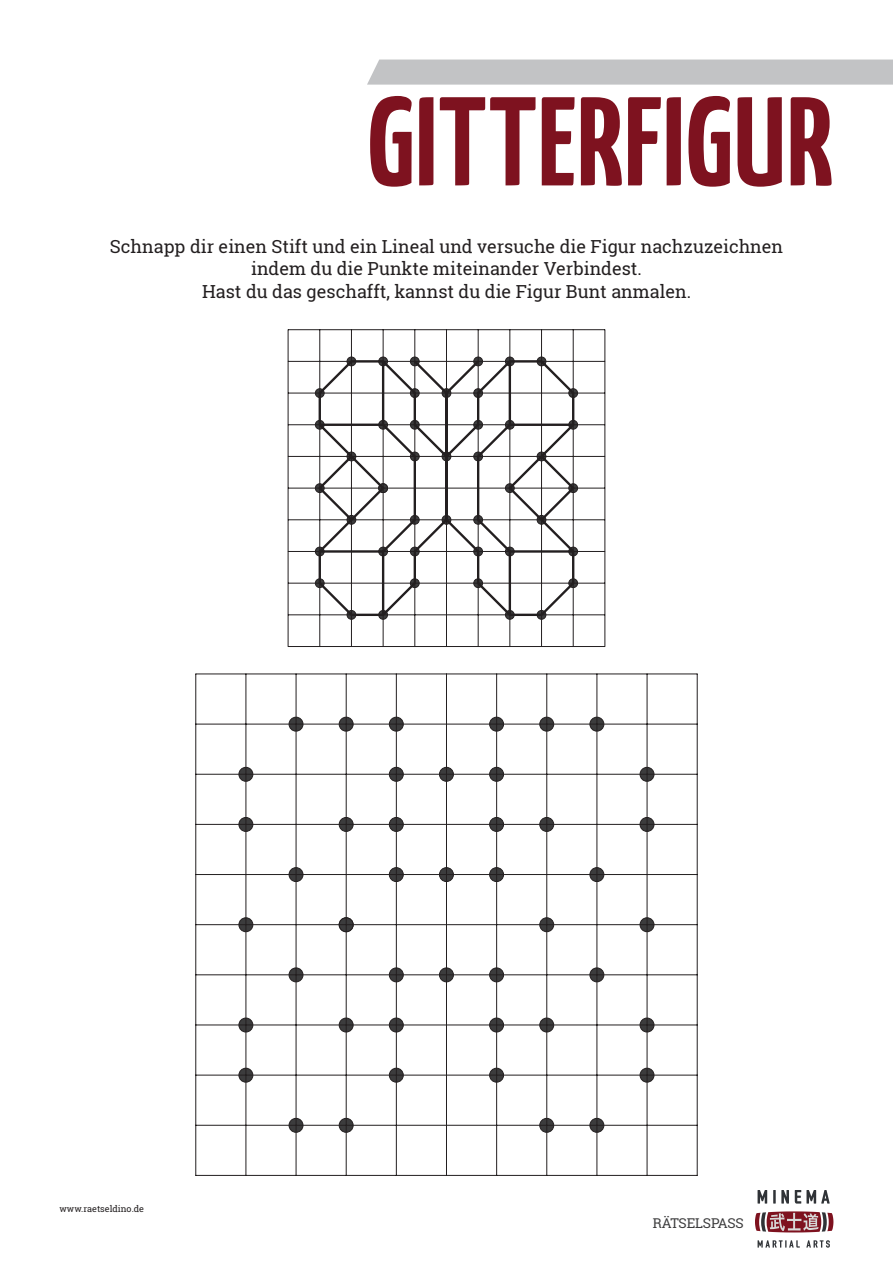
<style>
.page{position:relative;width:893px;height:1263px;background:#fff}
.page>*{position:absolute;margin:0;border:0;box-sizing:border-box;transform-origin:0 0}
.t1{font:700 126px "Yanone Kaffeesatz";letter-spacing:.01em;color:#7e121f}
.t2{font:18px/22.5px "Roboto Slab";color:#231f20;text-align:center}
.t3{font:13.5px "Roboto Slab";letter-spacing:-.01em;color:#3c3c3d}
.t4{font:9px "Roboto Slab";color:#231f20}
</style>
<div class="page">
<svg style="left:755px;top:1190px;width:78px;height:58px"></svg>
<div style="left:367px;top:60px;width:526px;height:25px;background:#c2c3c5"></div>
<svg style="left:288px;top:330px;width:317px;height:317px"></svg>
<svg style="left:316px;top:358px;width:261px;height:259px"></svg>
<svg style="left:196px;top:673px;width:501px;height:503px"></svg>
<p class="t1" style="left:368px;top:52px;width:467px">GITTERFIGUR</p>
<p class="t2" style="left:110px;top:235px;width:675px">Schnapp dir einen Stift und ein Lineal und versuche die Figur nachzuzeichnen indem du die Punkte miteinander Verbindest.</p>
<p class="t2" style="left:202px;top:280px;width:490px">Hast du das geschafft, kannst du die Figur Bunt anmalen.</p>
<p class="t4" style="left:60px;top:1202px;width:86px">www.raetseldino.de</p>
<p class="t3" style="left:653px;top:1214px;width:93px">RÄTSELSPASS</p>
</div>
